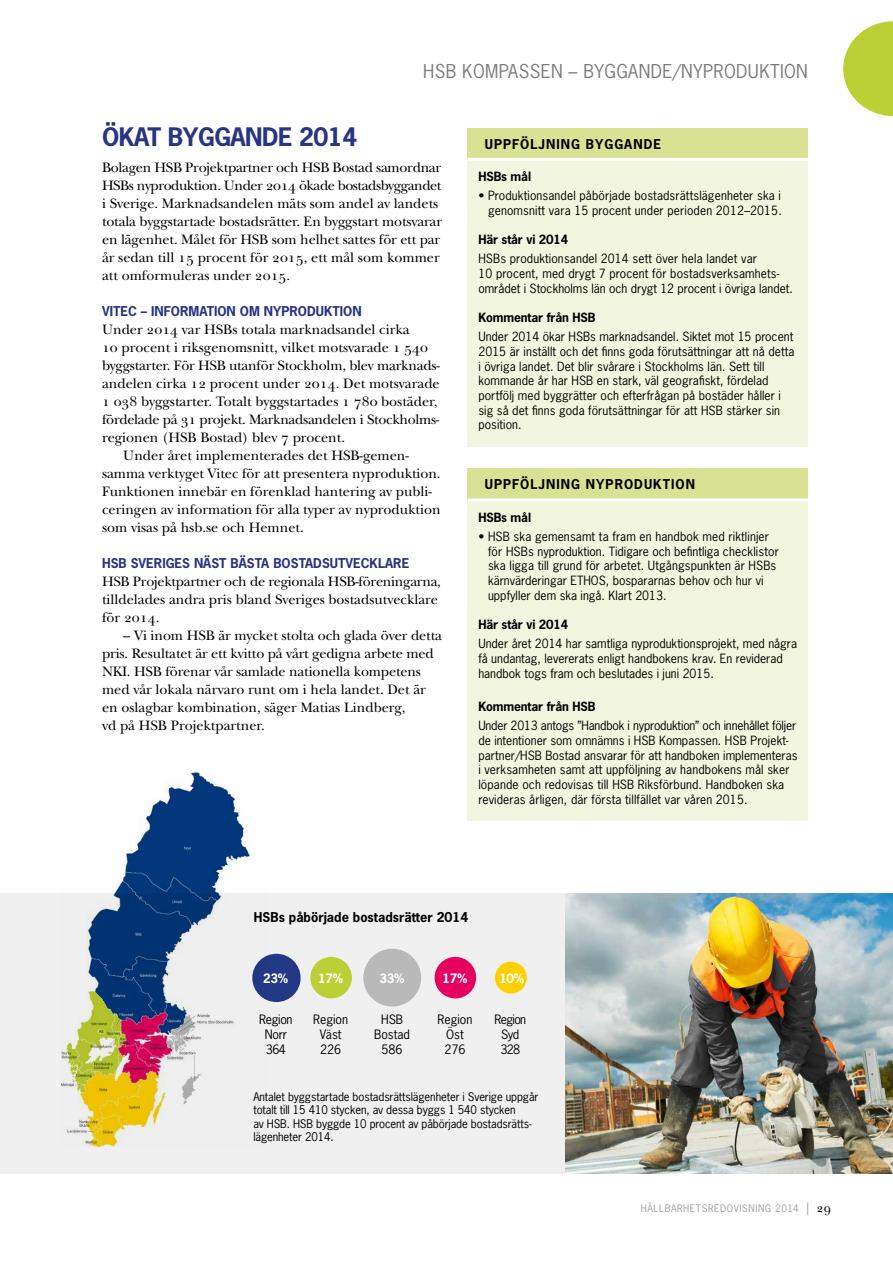
<style>
.page{position:relative;width:893px;height:1263px;background:#fff}
.page>*{position:absolute;margin:0;border:0;box-sizing:border-box;transform-origin:0 0}
.t1{font:700 24px "News Gothic Std";letter-spacing:-.02em;color:#283583}
.t2{font:18px "News Gothic Std";letter-spacing:.02em;color:#7c7b7b}
.t3{font:14.25px/18px "New Baskerville Std";color:#000}
.t4{font:14.25px "New Baskerville Std";letter-spacing:-.02em;color:#000}
.t5{font:700 12.75px "News Gothic Std";color:#283583}
.t6{font:700 12.75px "News Gothic Std";letter-spacing:.08em;color:#000}
.t7{font:700 12.75px "News Gothic Std";color:#000}
.t8{font:12.15px/14.7px "News Gothic Std";color:#000;text-align:center}
.t9{font:700 12.15px "News Gothic Std";letter-spacing:-.025em;color:#fff}
.t10{font:12.15px/14.7px "News Gothic Std";letter-spacing:-.025em;color:#000;text-align:center}
.t11{font:12.15px/14.7px "News Gothic Std";letter-spacing:-.05em;color:#000;text-align:center}
.t12{font:12px/14.7px "News Gothic Std";letter-spacing:.005em;color:#000}
.t13{font:700 12px "News Gothic Std";letter-spacing:-.01em;color:#000}
.t14{font:11.25px/13.5px "News Gothic Std";letter-spacing:-.01em;color:#000}
.t15{font:9.75px "News Gothic Std";letter-spacing:.06em;color:#9d9d9c}
.s1{font-family:"New Baskerville Std";font-size:12.75px}
.s2{font-family:"New Baskerville Std";font-size:12.75px;color:#000}
</style>
<div class="page">
<div style="left:0;top:893px;width:893px;height:281px;background:#f0f0f0"></div>
<svg style="left:843px;top:21px;width:50px;height:95px"></svg>
<div style="left:468px;top:128px;width:340px;height:31px;background:#d8e292"></div>
<div style="left:468px;top:159px;width:340px;height:287px;background:#f3f6de"></div>
<hr style="left:468px;top:158px;width:340px;height:3px;background:#fff">
<div style="left:468px;top:469px;width:340px;height:31px;background:#d8e292"></div>
<div style="left:468px;top:500px;width:340px;height:321px;background:#f3f6de"></div>
<hr style="left:468px;top:498px;width:340px;height:3px;background:#fff">
<div style="left:252px;top:954px;width:49px;height:48px;background:#243985;border-radius:24px"></div>
<div style="left:310px;top:957px;width:42px;height:41px;background:#bbd034;border-radius:21px"></div>
<div style="left:363px;top:949px;width:58px;height:57px;background:#b8b9b8;border-radius:29px"></div>
<div style="left:435px;top:957px;width:41px;height:41px;background:#e60060;border-radius:21px"></div>
<div style="left:495px;top:962px;width:32px;height:31px;background:#ffd000;border-radius:16px"></div>
<img style="left:62px;top:773px;width:204px;height:374px">
<img style="left:566px;top:893px;width:327px;height:281px">
<h2 class="t2" style="left:423px;top:59px;width:386px">HSB KOMPASSEN – BYGGANDE/NYPRODUKTION</h2>
<h1 class="t1" style="left:102px;top:121px;width:257px">ÖKAT BYGGANDE 2014</h1>
<p class="t3" style="left:102px;top:159px;width:341px">Bolagen HSB Projektpartner och HSB Bostad samordnar HSBs nyproduktion. Under 2014 ökade bostadsbyggandet i Sverige. Marknadsandelen mäts som andel av landets totala byggstartade bostadsrätter. En byggstart motsvarar en lägenhet. Målet för HSB som helhet sattes för ett par år sedan till 15 procent för 2015, ett mål som kommer att omformuleras under 2015.</p>
<p class="t5" style="left:102px;top:303px;width:261px">VITEC – INFORMATION OM NYPRODUKTION</p>
<p class="t3" style="left:102px;top:321px;width:309px">Under 2014 var HSBs totala marknadsandel cirka</p>
<p class="t3" style="left:102px;top:339px;width:327px">10 procent i riksgenomsnitt, vilket motsvarade 1 540</p>
<p class="t3" style="left:102px;top:357px;width:339px">byggstarter. För HSB utanför Stockholm, blev marknads-</p>
<p class="t3" style="left:102px;top:375px;width:339px">andelen cirka 12 procent under 2014. Det motsvarade</p>
<p class="t3" style="left:102px;top:393px;width:337px">1 038 byggstarter. Totalt byggstartades 1 780 bostäder,</p>
<p class="t4" style="left:102px;top:411px;width:339px">fördelade på 31 projekt. Marknadsandelen i Stockholms-</p>
<p class="t3" style="left:102px;top:429px;width:245px">regionen (HSB Bostad) blev 7 procent.</p>
<p class="t3" style="left:123px;top:447px;width:287px">Under året implementerades det HSB-gemen-</p>
<p class="t3" style="left:102px;top:465px;width:340px">samma verktyget Vitec för att presentera nyproduktion.</p>
<p class="t3" style="left:102px;top:483px;width:331px">Funktionen innebär en förenklad hantering av publi-</p>
<p class="t3" style="left:102px;top:501px;width:340px">ceringen av information för alla typer av nyproduktion</p>
<p class="t3" style="left:102px;top:519px;width:203px">som visas på hsb.se och Hemnet.</p>
<p class="t5" style="left:102px;top:555px;width:309px">HSB SVERIGES NÄST BÄSTA BOSTADSUTVECKLARE</p>
<p class="t3" style="left:102px;top:573px;width:340px">HSB Projektpartner och de regionala HSB-föreningarna, tilldelades andra pris bland Sveriges bostadsutvecklare för 2014.</p>
<p class="t3" style="left:102px;top:627px;width:342px;text-indent:21px">– Vi inom HSB är mycket stolta och glada över detta pris. Resultatet är ett kvitto på vårt gedigna arbete med NKI. HSB förenar vår samlade nationella kompetens med vår lokala närvaro runt om i hela landet. Det är en oslagbar kombination, säger Matias Lindberg,<br>vd på HSB Projektpartner.</p>
<p class="t6" style="left:485px;top:135px;width:178px">UPPFÖLJNING BYGGANDE</p>
<p class="t13" style="left:478px;top:169px;width:54px">HSBs mål</p>
<p class="t12" style="left:478px;top:188px;width:305px;text-align:right">• Produktionsandel påbörjade bostadsrättslägenheter ska i genomsnitt vara 15 procent under perioden 2012–2015.</p>
<p class="t13" style="left:478px;top:232px;width:92px">Här står vi 2014</p>
<p class="t12" style="left:478px;top:251px;width:316px">HSBs produktionsandel 2014 sett över hela landet var<br>10 procent, med drygt 7 procent för bostadsverksamhets&shy;området i Stockholms län och drygt 12 procent i övriga landet.</p>
<p class="t13" style="left:478px;top:310px;width:119px">Kommentar från HSB</p>
<p class="t12" style="left:478px;top:329px;width:317px">Under 2014 ökar HSBs marknadsandel. Siktet mot 15 procent 2015 är inställt och det finns goda förutsättningar att nå detta i övriga landet. Det blir svårare i Stockholms län. Sett till kommande år har HSB en stark, väl geografiskt, fördelad portfölj med byggrätter och efterfrågan på bostäder håller i sig så det finns goda förutsättningar för att HSB stärker sin position.</p>
<p class="t6" style="left:485px;top:476px;width:212px">UPPFÖLJNING NYPRODUKTION</p>
<p class="t13" style="left:478px;top:510px;width:54px">HSBs mål</p>
<p class="t12" style="left:488px;top:529px;width:292px;text-indent:-10px">• HSB ska gemensamt ta fram en handbok med riktlinjer för HSBs nyproduktion. Tidigare och befintliga checklistor ska ligga till grund för arbetet. Utgångspunkten är HSBs kärnvärderingar ETHOS, bospararnas behov och hur vi uppfyller dem ska ingå. Klart 2013.</p>
<p class="t13" style="left:478px;top:617px;width:92px">Här står vi 2014</p>
<p class="t12" style="left:478px;top:636px;width:320px">Under året 2014 har samtliga nyproduktionsprojekt, med några få undantag, levererats enligt handbokens krav. En reviderad handbok togs fram och beslutades i juni 2015.</p>
<p class="t13" style="left:478px;top:699px;width:119px">Kommentar från HSB</p>
<p class="t12" style="left:478px;top:718px;width:321px">Under 2013 antogs ”Handbok i nyproduktion” och innehållet följer de intentioner som omnämns i HSB Kompassen. HSB Projekt&shy;partner/HSB Bostad ansvarar för att handboken implementeras i verksamheten samt att uppföljning av handbokens mål sker löpande och redovisas till HSB Riksförbund. Handboken ska revideras årligen, där första tillfället var våren 2015.</p>
<p class="t7" style="left:254px;top:908px;width:216px">HSBs påbörjade bostadsrätter 2014</p>
<p class="t9" style="left:263px;top:970px;width:26px">23%</p>
<p class="t9" style="left:318px;top:970px;width:26px">17%</p>
<p class="t9" style="left:380px;top:970px;width:26px">33%</p>
<p class="t9" style="left:442px;top:970px;width:26px">17%</p>
<p class="t9" style="left:499px;top:970px;width:26px">10%</p>
<p class="t10" style="left:259px;top:1012px;width:35px">Region<br>Norr<br>364</p>
<p class="t8" style="left:313px;top:1012px;width:36px">Region<br>Väst<br>226</p>
<p class="t8" style="left:374px;top:1012px;width:37px">HSB<br>Bostad<br>586</p>
<p class="t8" style="left:438px;top:1012px;width:36px">Region<br>Öst<br>276</p>
<p class="t11" style="left:494px;top:1012px;width:33px">Region<br>Syd<br>328</p>
<p class="t14" style="left:253px;top:1090px;width:287px">Antalet byggstartade bostadsrättslägenheter i Sverige uppgår totalt till 15 410 stycken, av dessa byggs 1 540 stycken<br>av HSB. HSB byggde 10 procent av påbörjade bostadsrätts&shy;lägenheter 2014.</p>
<p class="t15" style="left:641px;top:1202px;width:191px">HÅLLBARHETSREDOVISNING 2014 <span class="s1">|</span> <span class="s2">29</span></p>
</div>
